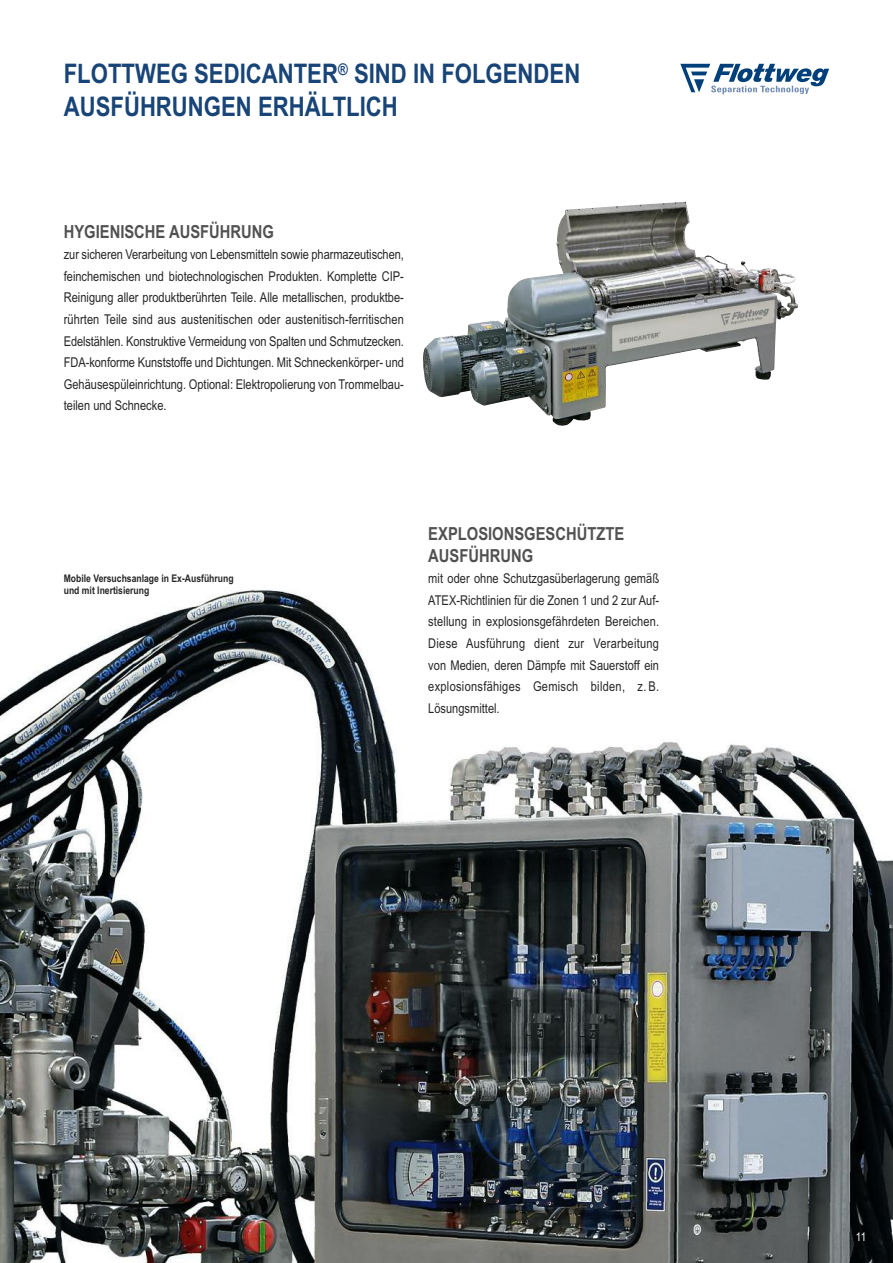
<style>
.page{position:relative;width:893px;height:1263px;background:#fff}
.page>*{position:absolute;margin:0;border:0;box-sizing:border-box;transform-origin:0 0}
.t1{font:700 27px/32.4px "Arial Narrow";color:#184478}
.t2{font:700 18px/21.6px "Arial Narrow";color:#525152}
.t3{font:13.5px/21.6px "Arial Narrow";color:#272526;text-align:justify}
.t4{font:12px "Arial Narrow";color:#fff}
.t5{font:700 10.5px/12px "Arial Narrow";color:#272526}
</style>
<div class="page">
<svg style="left:680px;top:64px;width:149px;height:30px"></svg>
<img style="left:423px;top:202px;width:364px;height:224px">
<img style="left:0;top:590px;width:893px;height:673px">
<h1 class="t1" style="left:64px;top:58px;width:518px">FLOTTWEG SEDICANTER<sup>®</sup> SIND IN FOLGENDEN<br>AUSFÜHRUNGEN ERHÄLTLICH</h1>
<h2 class="t2" style="left:64px;top:221px;width:212px">HYGIENISCHE AUSFÜHRUNG</h2>
<p class="t3" style="left:64px;top:244px;width:342px">zur sicheren Verarbeitung von Lebensmitteln sowie pharmazeutischen, feinchemischen und biotechnologischen Produkten. Komplette CIP-Reinigung aller produktberührten Teile. Alle metallischen, produktbe&shy;rührten Teile sind aus austenitischen oder austenitisch-ferritischen Edelstählen. Konstruktive Vermeidung von Spalten und Schmutzecken.<br>FDA-konforme Kunststoffe und Dichtungen. Mit Schneckenkörper- und Gehäusespüleinrichtung. Optional: Elektropolierung von Trommelbau&shy;teilen und Schnecke.</p>
<p class="t5" style="left:64px;top:572px;width:171px">Mobile Versuchsanlage in Ex-Ausführung und mit Inertisierung</p>
<h2 class="t2" style="left:428px;top:523px;width:197px">EXPLOSIONSGESCHÜTZTE<br>AUSFÜHRUNG</h2>
<p class="t3" style="left:428px;top:568px;width:232px">mit oder ohne Schutzgasüberlagerung gemäß ATEX-Richtlinien für die Zonen 1 und 2 zur Auf&shy;stellung in explosionsgefährdeten Bereichen.<br>Diese Ausführung dient zur Verarbeitung von Medien, deren Dämpfe mit Sauerstoff ein explosionsfähiges Gemisch bilden, z. B.<br>Lösungsmittel.</p>
<p class="t4" style="left:856px;top:1229px;width:12px">11</p>
</div>
